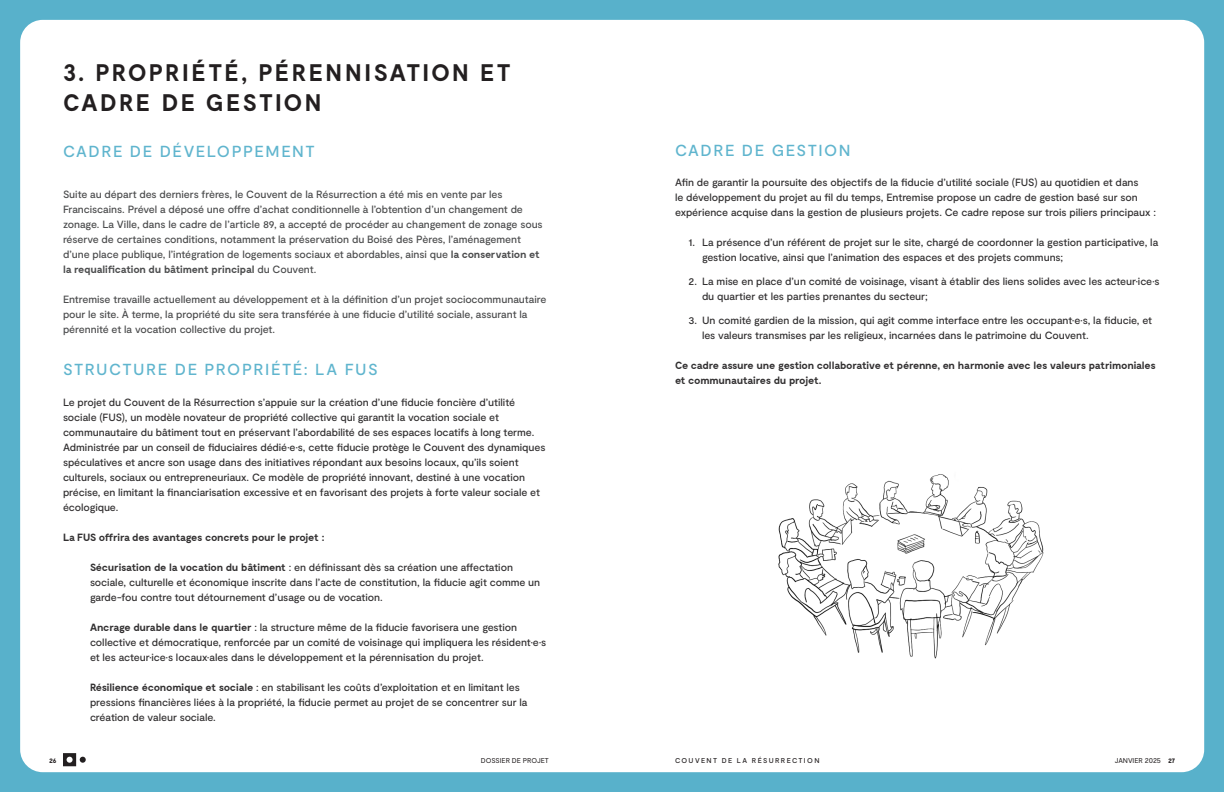
<style>
.page{position:relative;width:1224px;height:792px;background:#58b1cb}
.page>*{position:absolute;margin:0;border:0;box-sizing:border-box;transform-origin:0 0}
.Grand_titre_24pts{font:700 24px/30px "Moderat";letter-spacing:.1em;color:#231f20}
.Grand_titre_15pts{font:500 16px "Moderat";letter-spacing:.095em;color:#60b5ce}
.Texte_courant_10_5pts{font:500 10.5px/15px "Moderat";letter-spacing:-.005em;color:#312f30}
.Texte_courant_10_5pts-2{font:500 10.5px/15px "Moderat";letter-spacing:-.005em;color:#4b4c4d}
.Texte_courant_10_5pts-3{font:700 10.5px/15px "Moderat";letter-spacing:-.025em;color:#312f30}
.t1{font:7px "Moderat";letter-spacing:-.005em;color:#231f20}
.t2{font:500 7px "Moderat";letter-spacing:.195em;color:#231f20}
.t3{font:700 7px "Moderat";color:#231f20}
.s1{font-weight:700}
</style>
<div class="page">
<div style="left:20px;top:20px;width:1184px;height:752px;background:#fff;border-radius:22px"></div>
<svg style="left:63px;top:753px;width:23px;height:13px"></svg>
<img style="left:778px;top:474px;width:266px;height:185px">
<p class="Grand_titre_24pts" style="left:63px;top:59px;width:449px">3. PROPRIÉTÉ, PÉRENNISATION ET<br>CADRE DE GESTION</p>
<p class="Grand_titre_15pts" style="left:63px;top:142px;width:253px">CADRE DE DÉVELOPPEMENT</p>
<p class="Texte_courant_10_5pts-2" style="left:63px;top:187px;width:481px">Suite au départ des derniers frères, le Couvent de la Résurrection a été mis en vente par les Franciscains. Prével a déposé une offre d’achat conditionnelle à l’obtention d’un changement de zonage. La Ville, dans le cadre de l’article 89, a accepté de procéder au changement de zonage sous réserve de certaines conditions, notamment la préservation du Boisé des Pères, l’aménagement d’une place publique, l’intégration de logements sociaux et abordables, ainsi que <span class="s1">la conservation et la requalification du bâtiment principal</span> du Couvent.</p>
<p class="Texte_courant_10_5pts-2" style="left:63px;top:292px;width:485px">Entremise travaille actuellement au développement et à la définition d’un projet sociocommunautaire pour le site. À terme, la propriété du site sera transférée à une fiducie d’utilité sociale, assurant la pérennité et la vocation collective du projet.</p>
<p class="Grand_titre_15pts" style="left:63px;top:360px;width:316px">STRUCTURE DE PROPRIÉTÉ: LA FUS</p>
<p class="Texte_courant_10_5pts" style="left:63px;top:395px;width:484px">Le projet du Couvent de la Résurrection s’appuie sur la création d’une fiducie foncière d’utilité sociale (FUS), un modèle novateur de propriété collective qui garantit la vocation sociale et communautaire du bâtiment tout en préservant l’abordabilité de ses espaces locatifs à long terme.<br>Administrée par un conseil de fiduciaires dédié·e·s, cette fiducie protège le Couvent des dynamiques spéculatives et ancre son usage dans des initiatives répondant aux besoins locaux, qu’ils soient culturels, sociaux ou entrepreneuriaux. Ce modèle de propriété innovant, destiné à une vocation précise, en limitant la financiarisation excessive et en favorisant des projets à forte valeur sociale et écologique.</p>
<p class="Texte_courant_10_5pts-3" style="left:63px;top:530px;width:263px">La FUS offrira des avantages concrets pour le projet :</p>
<p class="Texte_courant_10_5pts" style="left:90px;top:560px;width:452px"><span class="s1">Sécurisation de la vocation du bâtiment</span> : en définissant dès sa création une affectation sociale, culturelle et économique inscrite dans l’acte de constitution, la fiducie agit comme un garde-fou contre tout détournement d’usage ou de vocation.</p>
<p class="Texte_courant_10_5pts" style="left:90px;top:620px;width:458px"><span class="s1">Ancrage durable dans le quartier</span> : la structure même de la fiducie favorisera une gestion collective et démocratique, renforcée par un comité de voisinage qui impliquera les résident·e·s et les acteur·ice·s locaux·ales dans le développement et la pérennisation du projet.</p>
<p class="Texte_courant_10_5pts" style="left:90px;top:680px;width:439px"><span class="s1">Résilience économique et sociale</span> : en stabilisant les coûts d’exploitation et en limitant les pressions financières liées à la propriété, la fiducie permet au projet de se concentrer sur la création de valeur sociale.</p>
<p class="Grand_titre_15pts" style="left:675px;top:141px;width:177px">CADRE DE GESTION</p>
<p class="Texte_courant_10_5pts" style="left:675px;top:175px;width:482px">Afin de garantir la poursuite des objectifs de la fiducie d’utilité sociale (FUS) au quotidien et dans<br>le développement du projet au fil du temps, Entremise propose un cadre de gestion basé sur son expérience acquise dans la gestion de plusieurs projets. Ce cadre repose sur trois piliers principaux :</p>
<p class="Texte_courant_10_5pts" style="left:702px;top:235px;width:458px;text-indent:-14px">1. La présence d’un référent de projet sur le site, chargé de coordonner la gestion participative, la gestion locative, ainsi que l’animation des espaces et des projets communs;</p>
<p class="Texte_courant_10_5pts" style="left:702px;top:274px;width:459px;text-indent:-14px">2. La mise en place d’un comité de voisinage, visant à établir des liens solides avec les acteur·ice·s du quartier et les parties prenantes du secteur;</p>
<p class="Texte_courant_10_5pts" style="left:702px;top:313px;width:452px;text-indent:-14px">3. Un comité gardien de la mission, qui agit comme interface entre les occupant·e·s, la fiducie, et les valeurs transmises par les religieux, incarnées dans le patrimoine du Couvent.</p>
<p class="Texte_courant_10_5pts-3" style="left:675px;top:358px;width:482px">Ce cadre assure une gestion collaborative et pérenne, en harmonie avec les valeurs patrimoniales et communautaires du projet.</p>
<p class="t3" style="left:49px;top:756px;width:9px">26</p>
<p class="t1" style="left:481px;top:756px;width:70px">DOSSIER DE PROJET</p>
<p class="t2" style="left:675px;top:756px;width:146px">COUVENT DE LA RÉSURRECTION</p>
<p class="t1" style="left:1115px;top:756px;width:62px">JANVIER 2025 <span class="s1">27</span></p>
</div>
